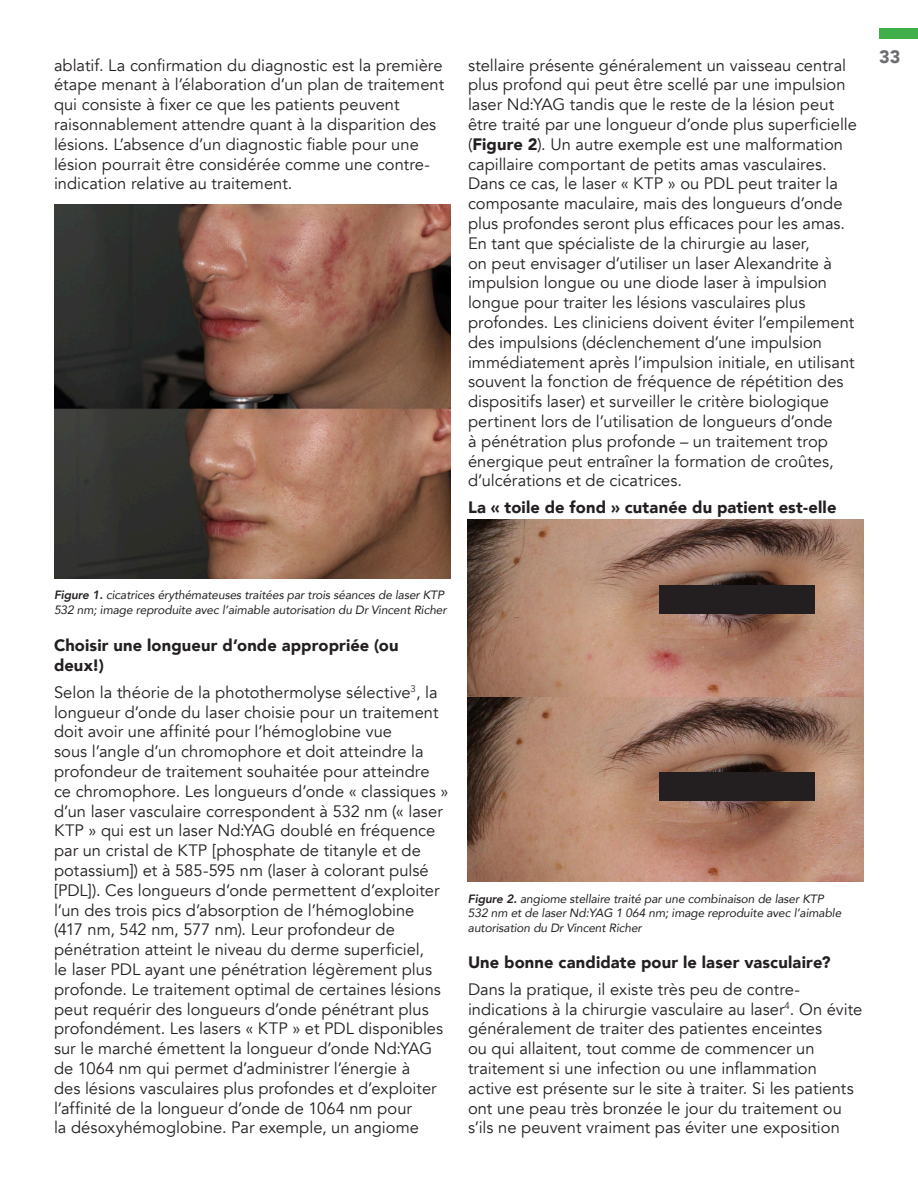
<style>
.page{position:relative;width:918px;height:1188px;background:#fff}
.page>*{position:absolute;margin:0;border:0;box-sizing:border-box;transform-origin:0 0}
.t1{font:900 18px "Avenir";color:#6c6d70}
.t2{font:16.5px/19.8px "Avenir";color:#231f20}
.t3{font:900 16.5px/19.8px "Avenir";letter-spacing:.01em;color:#231f20}
.t4{font:italic 12px/14.4px "Avenir";letter-spacing:-.01em;color:#231f20}
.s1{font-weight:900}
.s2{font-weight:800}
</style>
<div class="page">
<div style="left:879px;top:28px;width:39px;height:11px;background:#40ae49"></div>
<img style="left:54px;top:205px;width:396px;height:373px">
<img style="left:468px;top:519px;width:396px;height:363px">
<div style="left:659px;top:585px;width:156px;height:28px;background:#231f20"></div>
<div style="left:659px;top:772px;width:156px;height:28px;background:#231f20"></div>
<p class="t2" style="left:54px;top:55px;width:392px">ablatif. La confirmation du diagnostic est la première étape menant à l’élaboration d’un plan de traitement qui consiste à fixer ce que les patients peuvent raisonnablement attendre quant à la disparition des lésions. L’absence d’un diagnostic fiable pour une lésion pourrait être considérée comme une contre&shy;indication relative au traitement.</p>
<p class="t2" style="left:468px;top:55px;width:391px">stellaire présente généralement un vaisseau central plus profond qui peut être scellé par une impulsion laser Nd:YAG tandis que le reste de la lésion peut être traité par une longueur d’onde plus superficielle (<span class="s1">Figure 2</span>). Un autre exemple est une malformation capillaire comportant de petits amas vasculaires.<br>Dans ce cas, le laser « KTP » ou PDL peut traiter la composante maculaire, mais des longueurs d’onde plus profondes seront plus efficaces pour les amas.<br>En tant que spécialiste de la chirurgie au laser,<br>on peut envisager d’utiliser un laser Alexandrite à impulsion longue ou une diode laser à impulsion longue pour traiter les lésions vasculaires plus profondes. Les cliniciens doivent éviter l’empilement des impulsions (déclenchement d’une impulsion immédiatement après l’impulsion initiale, en utilisant souvent la fonction de fréquence de répétition des dispositifs laser) et surveiller le critère biologique pertinent lors de l’utilisation de longueurs d’onde<br>à pénétration plus profonde – un traitement trop énergique peut entraîner la formation de croûtes, d’ulcérations et de cicatrices.</p>
<p class="t3" style="left:468px;top:497px;width:370px">La « toile de fond » cutanée du patient est-elle</p>
<p class="t1" style="left:879px;top:42px;width:23px">33</p>
<p class="t4" style="left:54px;top:588px;width:394px"><span class="s2">Figure 1.</span> cicatrices érythémateuses traitées par trois séances de laser KTP<br>532 nm; image reproduite avec l’aimable autorisation du Dr Vincent Richer</p>
<p class="t3" style="left:54px;top:635px;width:346px">Choisir une longueur d’onde appropriée (ou deux!)</p>
<p class="t2" style="left:54px;top:683px;width:396px">Selon la théorie de la photothermolyse sélective<sup>3</sup>, la longueur d’onde du laser choisie pour un traitement doit avoir une affinité pour l’hémoglobine vue<br>sous l’angle d’un chromophore et doit atteindre la profondeur de traitement souhaitée pour atteindre ce chromophore. Les longueurs d’onde « classiques » d’un laser vasculaire correspondent à 532 nm (« laser KTP » qui est un laser Nd:YAG doublé en fréquence par un cristal de KTP [phosphate de titanyle et de potassium]) et à 585-595 nm (laser à colorant pulsé [PDL]). Ces longueurs d’onde permettent d’exploiter l’un des trois pics d’absorption de l’hémoglobine<br>(417 nm, 542 nm, 577 nm). Leur profondeur de pénétration atteint le niveau du derme superficiel,<br>le laser PDL ayant une pénétration légèrement plus profonde. Le traitement optimal de certaines lésions peut requérir des longueurs d’onde pénétrant plus profondément. Les lasers « KTP » et PDL disponibles sur le marché émettent la longueur d’onde Nd:YAG de 1064 nm qui permet d’administrer l’énergie à<br>des lésions vasculaires plus profondes et d’exploiter l’affinité de la longueur d’onde de 1064 nm pour<br>la désoxyhémoglobine. Par exemple, un angiome</p>
<p class="t4" style="left:468px;top:891px;width:375px"><span class="s2">Figure 2.</span> angiome stellaire traité par une combinaison de laser KTP<br>532 nm et de laser Nd:YAG 1 064 nm; image reproduite avec l’aimable autorisation du Dr Vincent Richer</p>
<p class="t3" style="left:468px;top:952px;width:364px">Une bonne candidate pour le laser vasculaire?</p>
<p class="t2" style="left:468px;top:980px;width:396px">Dans la pratique, il existe très peu de contre&shy;indications à la chirurgie vasculaire au laser<sup>4</sup>. On évite généralement de traiter des patientes enceintes<br>ou qui allaitent, tout comme de commencer un traitement si une infection ou une inflammation active est présente sur le site à traiter. Si les patients ont une peau très bronzée le jour du traitement ou s’ils ne peuvent vraiment pas éviter une exposition</p>
</div>
